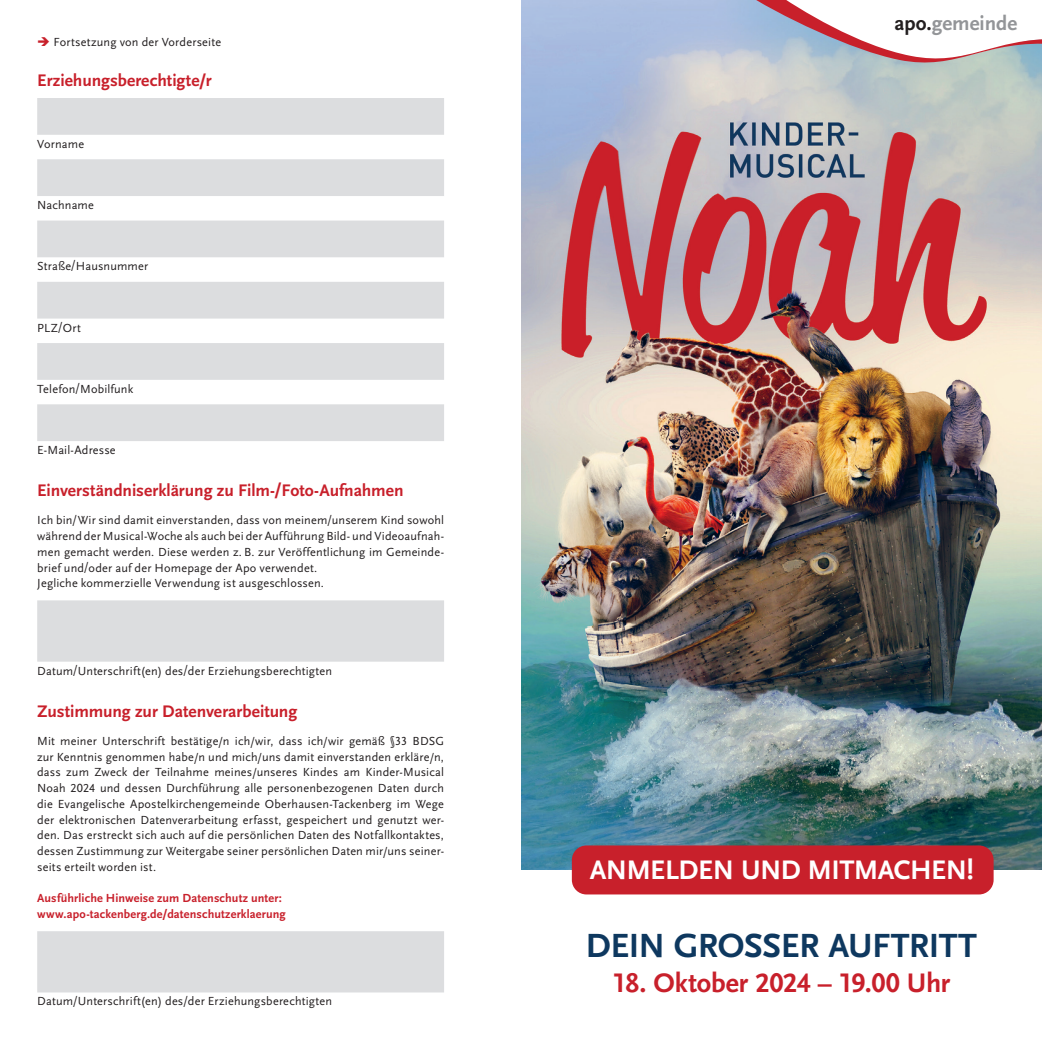
<style>
.page{position:relative;width:1042px;height:1042px;background:#fff}
.page>*{position:absolute;margin:0;border:0;box-sizing:border-box;transform-origin:0 0}
.t1{font:35px "Scala Sans Bold LF";letter-spacing:-.01em;color:#0e385f}
.t2{font:28px "Scala Sans Bold LF";letter-spacing:-.005em;color:#c8202b}
.t3{font:28px "Scala Sans Bold LF";letter-spacing:-.02em;color:#fff}
.t4{font:21px "Scala Sans Bold LF";color:#939598}
.t5{font:17.5px "Scala Sans Bold LF";letter-spacing:-.005em;color:#c8202b}
.t6{font:12.25px/15.8px "Scala Sans Regular LF";letter-spacing:.015em;color:#231f20}
.t7{font:12.25px/15.8px "Scala Sans Bold LF";letter-spacing:.01em;color:#c8202b}
.s1{color:#c8202b}
.s2{color:#231f20}
</style>
<div class="page">
<img style="left:521px;top:0;width:521px;height:870px">
<svg style="left:735px;top:0;width:307px;height:87px"></svg>
<svg style="left:37px;top:98px;width:407px;height:343px;fill:#dcdddf"></svg>
<svg style="left:37px;top:600px;width:407px;height:392px"></svg>
<div style="left:572px;top:845px;width:421px;height:49px;background:#c8202b;border-radius:15px"></div>
<p class="t6" style="left:37px;top:34px;width:185px"><span class="s1">➔</span> Fortsetzung von der Vorderseite</p>
<h3 class="t5" style="left:37px;top:71px;width:176px">Erziehungsberechtigte/r</h3>
<p class="t6" style="left:37px;top:136px;width:49px">Vorname</p>
<p class="t6" style="left:37px;top:197px;width:58px">Nachname</p>
<p class="t6" style="left:37px;top:259px;width:113px">Straße/Hausnummer</p>
<p class="t6" style="left:37px;top:320px;width:45px">PLZ/Ort</p>
<p class="t6" style="left:37px;top:381px;width:98px">Telefon/Mobilfunk</p>
<p class="t6" style="left:37px;top:442px;width:80px">E-Mail-Adresse</p>
<h3 class="t5" style="left:37px;top:481px;width:368px">Einverständniserklärung zu Film-/Foto-Aufnahmen</h3>
<p class="t6" style="left:37px;top:513px;width:408px">Ich bin/Wir sind damit einverstanden, dass von meinem/unserem Kind sowohl während der Musical-Woche als auch bei der Aufführung Bild- und Videoaufnah&shy;men gemacht werden. Diese werden z. B. zur Veröffentlichung im Gemeinde&shy;brief und/oder auf der Homepage der Apo verwendet.<br>Jegliche kommerzielle Verwendung ist ausgeschlossen.</p>
<p class="t6" style="left:37px;top:663px;width:296px">Datum/Unterschrift(en) des/der Erziehungsberechtigten</p>
<h3 class="t5" style="left:37px;top:702px;width:262px">Zustimmung zur Datenverarbeitung</h3>
<p class="t6" style="left:37px;top:733px;width:408px;text-align:justify">Mit meiner Unterschrift bestätige/n ich/wir, dass ich/wir gemäß §33 BDSG zur Kenntnis genommen habe/n und mich/uns damit einverstanden erkläre/n, dass zum Zweck der Teilnahme meines/unseres Kindes am Kinder-Musical Noah 2024 und dessen Durchführung alle personenbezogenen Daten durch die Evangelische Apostelkirchengemeinde Oberhausen-Tackenberg im Wege der elektronischen Datenverarbeitung erfasst, gespeichert und genutzt wer&shy;den. Das erstreckt sich auch auf die persönlichen Daten des Notfallkontaktes, dessen Zustimmung zur Weitergabe seiner persönlichen Daten mir/uns seiner&shy;seits erteilt worden ist.</p>
<p class="t7" style="left:37px;top:891px;width:250px">Ausführliche Hinweise zum Datenschutz unter: www.apo-tackenberg.de/datenschutzerklaerung</p>
<p class="t6" style="left:37px;top:994px;width:296px">Datum/Unterschrift(en) des/der Erziehungsberechtigten</p>
<h3 class="t4" style="left:894px;top:12px;width:124px"><span class="s2">apo.</span>gemeinde</h3>
<h2 class="t3" style="left:590px;top:854px;width:386px">ANMELDEN UND MITMACHEN!</h2>
<h1 class="t1" style="left:586px;top:926px;width:393px">DEIN GROSSER AUFTRITT</h1>
<h2 class="t2" style="left:612px;top:967px;width:339px">18. Oktober 2024 – 19.00 Uhr</h2>
</div>
